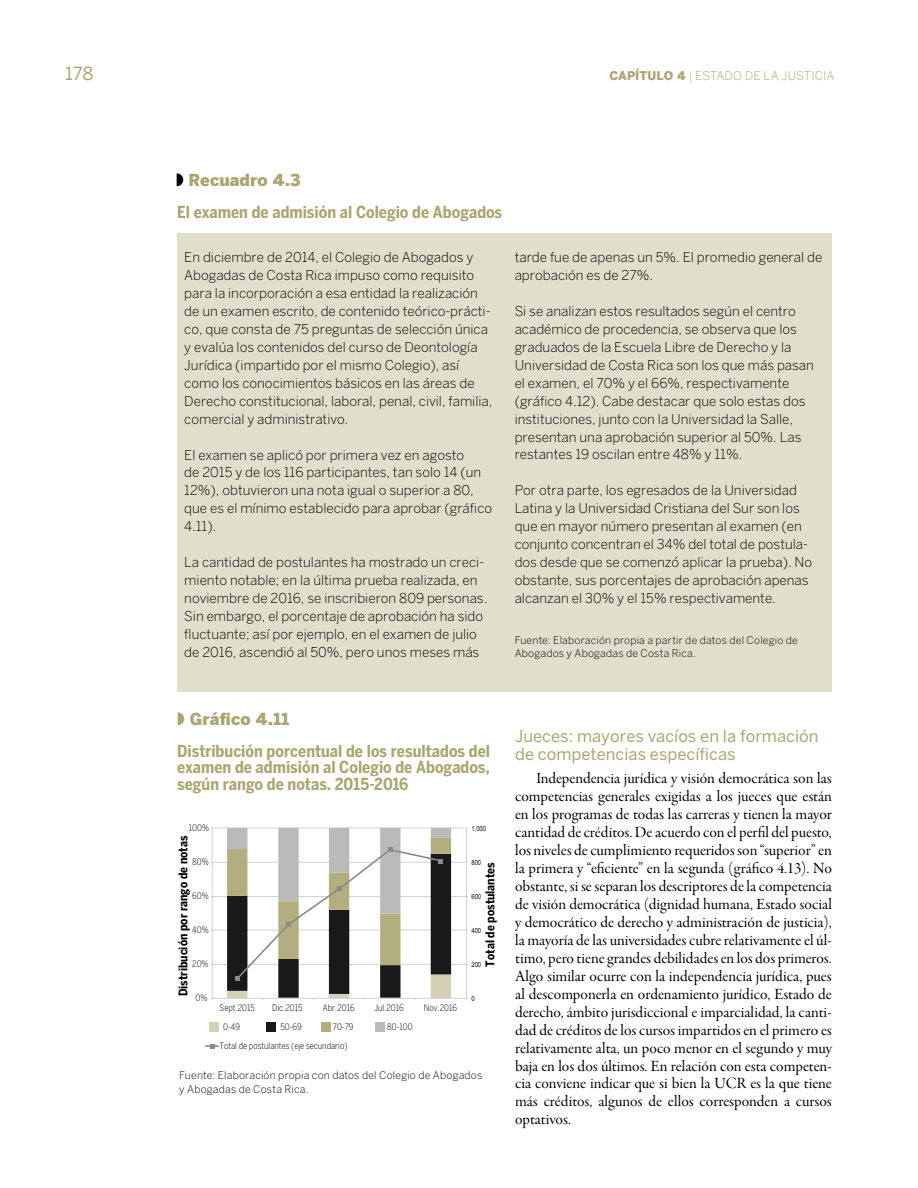
<style>
.page{position:relative;width:918px;height:1188px;background:#fff}
.page>*{position:absolute;margin:0;border:0;box-sizing:border-box;transform-origin:0 0}
.t1{font:18px "Benton Sans";color:#aba670}
.t2{font:700 16.5px/16.5px "Benton Sans Cond";color:#aba670;text-align:justify}
.t3{font:16.5px/18px "Benton Sans";color:#aba670}
.t4{font:900 16.5px "Benton Sans";letter-spacing:.005em;color:#aba670}
.t5{font:15.75px/18px "Garamond Premr Pro Subh";color:#000;text-align:justify}
.t6{font:300 13.5px/18px "Benton Sans";color:#000}
.t7{font:700 12px "Benton Sans Cond";color:#000}
.t8{font:300 12px "Benton Sans";letter-spacing:.01em;color:#aba670}
.t9{font:300 10.5px/13.5px "Benton Sans";letter-spacing:.02em;color:#000}
.t10{font:300 9px "Benton Sans Cond";color:#000}
.t11{font:7.05px "Arial";color:#191919;scale:.84 1}
.s1{font-weight:900}
.s2{color:#000}
</style>
<div class="page">
<hr style="left:212px;top:964px;width:254px;height:1px;background:#d1d1d1">
<hr style="left:212px;top:930px;width:254px;height:1px;background:#d1d1d1">
<hr style="left:212px;top:896px;width:254px;height:1px;background:#d1d1d1">
<hr style="left:212px;top:862px;width:254px;height:1px;background:#d1d1d1">
<hr style="left:212px;top:828px;width:254px;height:1px;background:#d1d1d1">
<hr style="left:466px;top:828px;width:1px;height:170px;background:#d1d1d1">
<hr style="left:212px;top:828px;width:1px;height:170px;background:#d1d1d1">
<hr style="left:212px;top:998px;width:254px;height:1px;background:#d1d1d1">
<svg style="left:206px;top:1044px;width:12px;height:5px"></svg>
<svg style="left:227px;top:828px;width:224px;height:172px"></svg>
<div style="left:375px;top:1022px;width:9px;height:10px;background:#bababa"></div>
<div style="left:321px;top:1022px;width:9px;height:10px;background:#b3ae7e"></div>
<div style="left:267px;top:1022px;width:9px;height:10px;background:#191919"></div>
<div style="left:210px;top:1022px;width:9px;height:10px;background:#d4d1b6"></div>
<div style="left:177px;top:234px;width:655px;height:458px;background:#e1dfcb"></div>
<h1 class="t1" style="left:65px;top:62px;width:30px">178</h1>
<p class="t8" style="left:609px;top:68px;width:227px"><span class="s1">CAPÍTULO 4</span> | ESTADO DE LA JUSTICIA</p>
<p class="t4" style="left:176px;top:170px;width:126px"><span class="s2">◗</span> Recuadro 4.3</p>
<p class="t2" style="left:177px;top:204px;width:326px">El examen de admisión al Colegio de Abogados</p>
<p class="t6" style="left:184px;top:248px;width:310px">En diciembre de 2014, el Colegio de Abogados y Abogadas de Costa Rica impuso como requisito para la incorporación a esa entidad la realización de un examen escrito, de contenido teórico-prácti&shy;co, que consta de 75 preguntas de selección única y evalúa los contenidos del curso de Deontología Jurídica (impartido por el mismo Colegio), así como los conocimientos básicos en las áreas de Derecho constitucional, laboral, penal, civil, familia, comercial y administrativo.</p>
<p class="t6" style="left:184px;top:445px;width:309px">El examen se aplicó por primera vez en agosto<br>de 2015 y de los 116 participantes, tan solo 14 (un 12%), obtuvieron una nota igual o superior a 80, que es el mínimo establecido para aprobar (gráfico 4.11).</p>
<p class="t6" style="left:184px;top:553px;width:304px">La cantidad de postulantes ha mostrado un creci&shy;miento notable; en la última prueba realizada, en noviembre de 2016, se inscribieron 809 personas.<br>Sin embargo, el porcentaje de aprobación ha sido fluctuante; así por ejemplo, en el examen de julio de 2016, ascendió al 50%, pero unos meses más</p>
<p class="t6" style="left:515px;top:248px;width:309px">tarde fue de apenas un 5%. El promedio general de aprobación es de 27%.</p>
<p class="t6" style="left:515px;top:302px;width:301px">Si se analizan estos resultados según el centro académico de procedencia, se observa que los graduados de la Escuela Libre de Derecho y la Universidad de Costa Rica son los que más pasan el examen, el 70% y el 66%, respectivamente (gráfico 4.12). Cabe destacar que solo estas dos instituciones, junto con la Universidad la Salle, presentan una aprobación superior al 50%. Las restantes 19 oscilan entre 48% y 11%.</p>
<p class="t6" style="left:515px;top:481px;width:299px">Por otra parte, los egresados de la Universidad Latina y la Universidad Cristiana del Sur son los que en mayor número presentan al examen (en conjunto concentran el 34% del total de postula&shy;dos desde que se comenzó aplicar la prueba). No obstante, sus porcentajes de aprobación apenas alcanzan el 30% y el 15% respectivamente.</p>
<p class="t9" style="left:515px;top:633px;width:285px">Fuente: Elaboración propia a partir de datos del Colegio de<br>Abogados y Abogadas de Costa Rica.</p>
<p class="t4" style="left:177px;top:709px;width:114px">◗ Gráfico 4.11</p>
<p class="t2" style="left:177px;top:742px;width:314px">Distribución porcentual de los resultados del examen de admisión al Colegio de Abogados, según rango de notas. 2015-2016</p>
<p class="t10" style="left:189px;top:823px;width:22px">100%</p>
<p class="t11" style="left:471px;top:824px;width:19px">1,000</p>
<p class="t7" style="left:176px;top:996px;width:162px;rotate:-90deg">Distribución por rango de notas</p>
<p class="t10" style="left:192px;top:857px;width:18px">80%</p>
<p class="t10" style="left:192px;top:891px;width:18px">60%</p>
<p class="t10" style="left:192px;top:925px;width:18px">40%</p>
<p class="t10" style="left:192px;top:959px;width:18px">20%</p>
<p class="t10" style="left:196px;top:993px;width:14px">0%</p>
<p class="t11" style="left:471px;top:858px;width:13px">800</p>
<p class="t7" style="left:483px;top:967px;width:106px;rotate:-90deg">Total de postulantes</p>
<p class="t11" style="left:471px;top:892px;width:13px">600</p>
<p class="t11" style="left:471px;top:926px;width:13px">400</p>
<p class="t11" style="left:471px;top:960px;width:13px">200</p>
<p class="t11" style="left:471px;top:994px;width:5px">0</p>
<p class="t10" style="left:220px;top:1003px;width:37px">Sept.2015</p>
<p class="t10" style="left:272px;top:1003px;width:32px">Dic.2015</p>
<p class="t10" style="left:323px;top:1003px;width:33px">Abr.2016</p>
<p class="t10" style="left:374px;top:1003px;width:31px">Jul.2016</p>
<p class="t10" style="left:424px;top:1003px;width:35px">Nov.2016</p>
<p class="t10" style="left:223px;top:1022px;width:18px">0-49</p>
<p class="t10" style="left:280px;top:1022px;width:23px">50-69</p>
<p class="t10" style="left:333px;top:1022px;width:22px">70-79</p>
<p class="t10" style="left:387px;top:1022px;width:27px">80-100</p>
<p class="t10" style="left:219px;top:1041px;width:129px">Total de postulantes (eje secundario)</p>
<p class="t9" style="left:179px;top:1069px;width:305px">Fuente: Elaboración propia con datos del Colegio de Abogados y Abogadas de Costa Rica.</p>
<p class="t3" style="left:515px;top:727px;width:305px">Jueces: mayores vacíos en la formación de competencias específicas</p>
<p class="t5" style="left:515px;top:770px;width:318px;text-indent:21px">Independencia jurídica y visión democrática son las competencias generales exigidas a los jueces que están en los programas de todas las carreras y tienen la mayor cantidad de créditos. De acuerdo con el perfil del puesto, los niveles de cumplimiento requeridos son “superior” en la primera y “eficiente” en la segunda (gráfico 4.13). No obstante, si se separan los descriptores de la competencia de visión democrática (dignidad humana, Estado social y democrático de derecho y administración de justicia), la mayoría de las universidades cubre relativamente el úl&shy;timo, pero tiene grandes debilidades en los dos primeros.<br>Algo similar ocurre con la independencia jurídica, pues al descomponerla en ordenamiento jurídico, Estado de derecho, ámbito jurisdiccional e imparcialidad, la canti&shy;dad de créditos de los cursos impartidos en el primero es relativamente alta, un poco menor en el segundo y muy baja en los dos últimos. En relación con esta competen&shy;cia conviene indicar que si bien la UCR es la que tiene más créditos, algunos de ellos corresponden a cursos optativos.</p>
</div>
